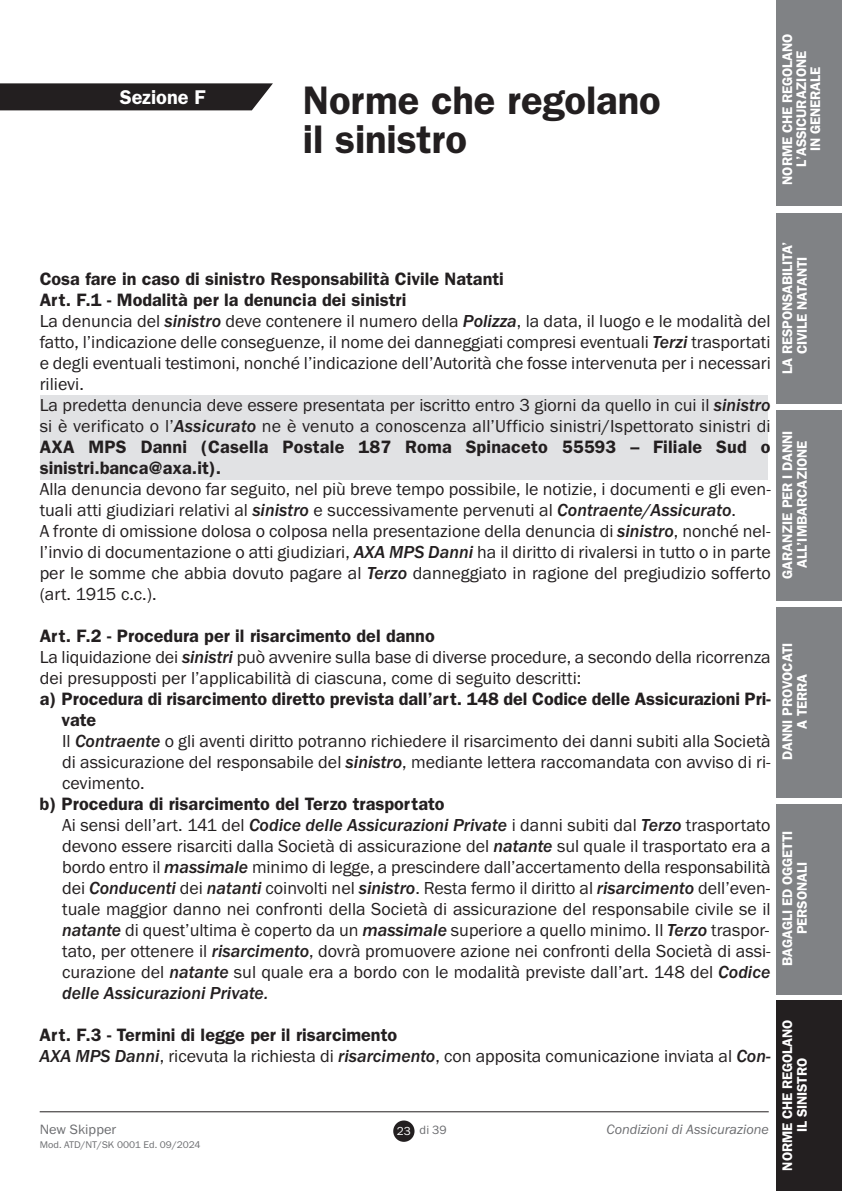
<style>
.page{position:relative;width:842px;height:1191px;background:#fff}
.page>*{position:absolute;margin:0;border:0;box-sizing:border-box;transform-origin:0 0}
.t1{font:600 40px/39px "Franklin Gothic";letter-spacing:-.005em;color:#231f20}
.t2{font:600 20px "Franklin Gothic";color:#fff}
.t3{font:18px/21px "Franklin Gothic";color:#231f20}
.t4{font:600 14px/14.8px "Franklin Gothic";letter-spacing:-.01em;color:#fff;text-align:center}
.t5{font:italic 14px "Franklin Gothic";color:#6c6d70}
.t6{font:14px "Franklin Gothic";color:#6c6d70}
.t7{font:12.4px "Franklin Gothic";color:#6c6d70}
.t8{font:10px "Franklin Gothic";letter-spacing:.005em;color:#6c6d70}
.s1{font-weight:600}
.s2{font-weight:500;font-style:italic}
.s3{font-size:12px;color:#fff}
</style>
<div class="page">
<div style="left:40px;top:395px;width:727px;height:85px;background:#e1e2e4"></div>
<svg style="left:0;top:83px;width:273px;height:27px;background:#2e2a2b"></svg>
<hr style="left:40px;top:1111px;width:729px;height:1px;background:#231f20">
<div style="left:393px;top:1120px;width:21px;height:21px;background:#231f20;border-radius:50%"></div>
<div style="left:777px;top:0;width:65px;height:206px;background:#808285"></div>
<div style="left:777px;top:213px;width:65px;height:191px;background:#808285"></div>
<div style="left:777px;top:410px;width:65px;height:190px;background:#808285"></div>
<div style="left:777px;top:607px;width:65px;height:190px;background:#808285"></div>
<div style="left:777px;top:804px;width:65px;height:190px;background:#808285"></div>
<div style="left:777px;top:1001px;width:65px;height:190px;background:#231f20"></div>
<p class="t2" style="left:120px;top:91px;width:87px">Sezione F</p>
<h1 class="t1" style="left:303px;top:84px;width:359px">Norme che regolano il sinistro</h1>
<p class="t4" style="left:781px;top:185px;width:153px;line-height:14px;rotate:-90deg">NORME CHE REGOLANO<br>L’ASSICURAZIONE<br>IN GENERALE</p>
<p class="t3" style="left:40px;top:269px;width:733px"><span class="s1">Cosa fare in caso di sinistro Responsabilità Civile Natanti<br>Art. F.1 - Modalità per la denuncia dei sinistri<br></span>La denuncia del <span class="s2">sinistro</span> deve contenere il numero della <span class="s2">Polizza</span>, la data, il luogo e le modalità del fatto, l’indicazione delle conseguenze, il nome dei danneggiati compresi eventuali <span class="s2">Terzi</span> trasportati e degli eventuali testimoni, nonché l’indicazione dell’Autorità che fosse intervenuta per i necessari rilievi.<br>La predetta denuncia deve essere presentata per iscritto entro 3 giorni da quello in cui il <span class="s2">sinistro </span>si è verificato o l’<span class="s2">Assicurato</span> ne è venuto a conoscenza all’Ufficio sinistri/Ispettorato sinistri di <span class="s1">AXA MPS Danni (Casella Postale 187 Roma Spinaceto 55593 – Filiale Sud o sinistri.banca@axa.it).</span></p>
<p class="t3" style="left:40px;top:479px;width:733px">Alla denuncia devono far seguito, nel più breve tempo possibile, le notizie, i documenti e gli even&shy;tuali atti giudiziari relativi al <span class="s2">sinistro</span> e successivamente pervenuti al <span class="s2">Contraente/Assicurato</span>.<br>A fronte di omissione dolosa o colposa nella presentazione della denuncia di <span class="s2">sinistro</span>, nonché nel&shy;l’invio di documentazione o atti giudiziari, <span class="s2">AXA MPS Danni</span> ha il diritto di rivalersi in tutto o in parte per le somme che abbia dovuto pagare al <span class="s2">Terzo</span> danneggiato in ragione del pregiudizio sofferto (art. 1915 c.c.).</p>
<p class="t3" style="left:40px;top:626px;width:733px"><span class="s1">Art. F.2 - Procedura per il risarcimento del danno<br></span>La liquidazione dei <span class="s2">sinistri</span> può avvenire sulla base di diverse procedure, a secondo della ricorrenza dei presupposti per l’applicabilità di ciascuna, come di seguito descritti:</p>
<p class="t3" style="left:61px;top:689px;width:711px;text-indent:-22px"><span class="s1">a) Procedura di risarcimento diretto prevista dall’art. 148 del Codice delle Assicurazioni Pri&shy;vate<br></span>Il <span class="s2">Contraente</span> o gli aventi diritto potranno richiedere il risarcimento dei danni subiti alla Società di assicurazione del responsabile del <span class="s2">sinistro</span>, mediante lettera raccomandata con avviso di ri&shy;cevimento.</p>
<p class="t3" style="left:62px;top:794px;width:710px;text-indent:-22px"><span class="s1">b) Procedura di risarcimento del Terzo trasportato<br></span>Ai sensi dell’art. 141 del <span class="s2">Codice delle Assicurazioni Private</span> i danni subiti dal <span class="s2">Terzo</span> trasportato devono essere risarciti dalla Società di assicurazione del <span class="s2">natante</span> sul quale il trasportato era a bordo entro il <span class="s2">massimale</span> minimo di legge, a prescindere dall’accertamento della responsabilità dei <span class="s2">Conducenti</span> dei <span class="s2">natanti</span> coinvolti nel <span class="s2">sinistro</span>. Resta fermo il diritto al <span class="s2">risarcimento</span> dell’even&shy;tuale maggior danno nei confronti della Società di assicurazione del responsabile civile se il <span class="s2">natante</span> di quest’ultima è coperto da un <span class="s2">massimale</span> superiore a quello minimo. Il <span class="s2">Terzo</span> traspor&shy;tato, per ottenere il <span class="s2">risarcimento</span>, dovrà promuovere azione nei confronti della Società di assi&shy;curazione del <span class="s2">natante</span> sul quale era a bordo con le modalità previste dall’art. 148 del <span class="s2">Codice delle Assicurazioni Private.</span></p>
<p class="t3" style="left:40px;top:1025px;width:732px"><span class="s1">Art. F.3 - Termini di legge per il risarcimento<br></span><span class="s2">AXA MPS Danni</span>, ricevuta la richiesta di <span class="s2">risarcimento</span>, con apposita comunicazione inviata al <span class="s2">Con-</span></p>
<p class="t6" style="left:40px;top:1124px;width:78px">New Skipper</p>
<p class="t5" style="left:606px;top:1120px;width:164px">Condizioni di Assicurazione</p>
<p class="t8" style="left:40px;top:1141px;width:162px">Mod. ATD/NT/SK 0001 Ed. 09/2024</p>
<p class="t7" style="left:397px;top:1125px;width:51px"><span class="s3">23</span> di 39</p>
<p class="t4" style="left:781px;top:374px;width:134px;rotate:-90deg">LA RESPONSABILITA’<br>CIVILE NATANTI</p>
<p class="t4" style="left:781px;top:578px;width:150px;rotate:-90deg">GARANZIE PER I DANNI<br>ALL’IMBARCAZIONE</p>
<p class="t4" style="left:781px;top:760px;width:119px;rotate:-90deg">DANNI PROVOCATI<br>A TERRA</p>
<p class="t4" style="left:781px;top:966px;width:137px;rotate:-90deg">BAGAGLI ED OGGETTI<br>PERSONALI</p>
<p class="t4" style="left:781px;top:1170px;width:153px;rotate:-90deg">NORME CHE REGOLANO<br>IL SINISTRO</p>
</div>
